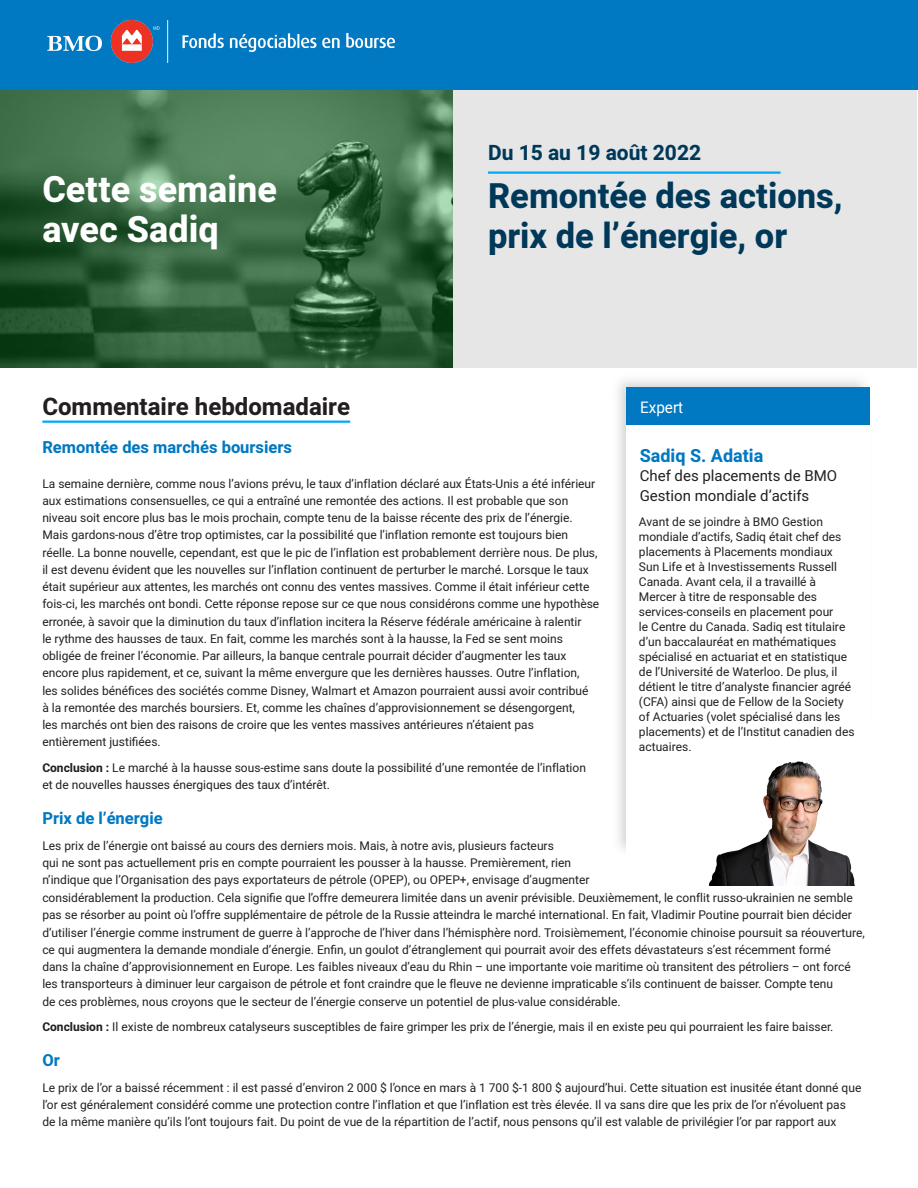
<style>
.page{position:relative;width:918px;height:1188px;background:#fff}
.page>*{position:absolute;margin:0;border:0;box-sizing:border-box;transform-origin:0 0}
.t1{font:800 36px "Heebo";color:#fff}
.t2{font:800 34.5px/40.5px "Heebo";color:#003859}
.Black_subhead{font:700 24px "Heebo";color:#231f20}
.t3{font:700 21px "Heebo";color:#003859}
.t4{font:700 18px "Heebo";color:#0078c2}
.blue_subhead{font:700 16.5px "Heebo";color:#0078c2}
.body_copy{font:700 16.5px "Heebo";color:#0078c2}
.t5{font:15.9px "Heebo";color:#fff;scale:.96 1}
.t6{font:15px/19.5px "Heebo";color:#231f20}
.blue_subhead-2{font:12px/15px "Heebo";color:#231f20}
.body_copy-2{font:12px/17.3px "Heebo";color:#231f20}
.s1{font-weight:700}
</style>
<div class="page">
<img style="left:0;top:90px;width:453px;height:278px">
<div style="left:453px;top:91px;width:464px;height:277px;background:#e6e6e6"></div>
<div style="left:1px;top:0;width:917px;height:90px;background:#0078c2"></div>
<hr style="left:488px;top:171px;width:293px;height:3px;background:#00a8fa">
<img style="left:618px;top:380px;width:252px;height:15px">
<img style="left:869px;top:395px;width:1px;height:30px">
<div style="left:626px;top:388px;width:243px;height:37px;background:#0078c2"></div>
<hr style="left:42px;top:421px;width:308px;height:2px;background:#00a8fa">
<img style="left:708px;top:761px;width:147px;height:125px">
<img style="left:47px;top:20px;width:348px;height:43px">
<p class="t1" style="left:42px;top:164px;width:236px">Cette semaine</p>
<p class="t1" style="left:42px;top:205px;width:178px">avec Sadiq</p>
<p class="t3" style="left:488px;top:138px;width:215px">Du 15 au 19 août 2022</p>
<p class="t2" style="left:488px;top:176px;width:356px">Remontée des actions, prix de l’énergie, or</p>
<p class="Black_subhead" style="left:42px;top:390px;width:309px">Commentaire hebdomadaire</p>
<p class="blue_subhead" style="left:42px;top:436px;width:251px">Remontée des marchés boursiers</p>
<p class="blue_subhead-2" style="left:42px;top:475px;width:558px;line-height:17.2px">La semaine dernière, comme nous l’avions prévu, le taux d’inflation déclaré aux États-Unis a été inférieur aux estimations consensuelles, ce qui a entraîné une remontée des actions. Il est probable que son niveau soit encore plus bas le mois prochain, compte tenu de la baisse récente des prix de l’énergie.<br>Mais gardons-nous d’être trop optimistes, car la possibilité que l’inflation remonte est toujours bien réelle. La bonne nouvelle, cependant, est que le pic de l’inflation est probablement derrière nous. De plus, il est devenu évident que les nouvelles sur l’inflation continuent de perturber le marché. Lorsque le taux était supérieur aux attentes, les marchés ont connu des ventes massives. Comme il était inférieur cette fois-ci, les marchés ont bondi. Cette réponse repose sur ce que nous considérons comme une hypothèse erronée, à savoir que la diminution du taux d’inflation incitera la Réserve fédérale américaine à ralentir<br>le rythme des hausses de taux. En fait, comme les marchés sont à la hausse, la Fed se sent moins obligée de freiner l’économie. Par ailleurs, la banque centrale pourrait décider d’augmenter les taux encore plus rapidement, et ce, suivant la même envergure que les dernières hausses. Outre l’inflation,<br>les solides bénéfices des sociétés comme Disney, Walmart et Amazon pourraient aussi avoir contribué<br>à la remontée des marchés boursiers. Et, comme les chaînes d’approvisionnement se désengorgent,<br>les marchés ont bien des raisons de croire que les ventes massives antérieures n’étaient pas entièrement justifiées.</p>
<p class="body_copy-2" style="left:42px;top:759px;width:545px"><span class="s1">Conclusion :</span> Le marché à la hausse sous-estime sans doute la possibilité d’une remontée de l’inflation et de nouvelles hausses énergiques des taux d’intérêt.</p>
<p class="body_copy" style="left:42px;top:807px;width:122px">Prix de l’énergie</p>
<p class="body_copy-2" style="left:42px;top:837px;width:824px">Les prix de l’énergie ont baissé au cours des derniers mois. Mais, à notre avis, plusieurs facteurs<br>qui ne sont pas actuellement pris en compte pourraient les pousser à la hausse. Premièrement, rien<br>n’indique que l’Organisation des pays exportateurs de pétrole (OPEP), ou OPEP+, envisage d’augmenter<br>considérablement la production. Cela signifie que l’offre demeurera limitée dans un avenir prévisible. Deuxièmement, le conflit russo-ukrainien ne semble pas se résorber au point où l’offre supplémentaire de pétrole de la Russie atteindra le marché international. En fait, Vladimir Poutine pourrait bien décider d’utiliser l’énergie comme instrument de guerre à l’approche de l’hiver dans l’hémisphère nord. Troisièmement, l’économie chinoise poursuit sa réouverture, ce qui augmentera la demande mondiale d’énergie. Enfin, un goulot d’étranglement qui pourrait avoir des effets dévastateurs s’est récemment formé<br>dans la chaîne d’approvisionnement en Europe. Les faibles niveaux d’eau du Rhin – une importante voie maritime où transitent des pétroliers – ont forcé les transporteurs à diminuer leur cargaison de pétrole et font craindre que le fleuve ne devienne impraticable s’ils continuent de baisser. Compte tenu<br>de ces problèmes, nous croyons que le secteur de l’énergie conserve un potentiel de plus-value considérable.</p>
<p class="body_copy-2" style="left:42px;top:1019px;width:793px"><span class="s1">Conclusion :</span> Il existe de nombreux catalyseurs susceptibles de faire grimper les prix de l’énergie, mais il en existe peu qui pourraient les faire baisser.</p>
<p class="body_copy" style="left:42px;top:1049px;width:19px">Or</p>
<p class="body_copy-2" style="left:42px;top:1079px;width:821px">Le prix de l’or a baissé récemment : il est passé d’environ 2 000 $ l’once en mars à 1 700 $-1 800 $ aujourd’hui. Cette situation est inusitée étant donné que l’or est généralement considéré comme une protection contre l’inflation et que l’inflation est très élevée. Il va sans dire que les prix de l’or n’évoluent pas de la même manière qu’ils l’ont toujours fait. Du point de vue de la répartition de l’actif, nous pensons qu’il est valable de privilégier l’or par rapport aux</p>
<h3 class="t5" style="left:640px;top:396px;width:46px">Expert</h3>
<p class="t4" style="left:640px;top:443px;width:125px">Sadiq S. Adatia</p>
<p class="t6" style="left:640px;top:466px;width:199px">Chef des placements de BMO<br>Gestion mondiale d’actifs</p>
<p class="blue_subhead-2" style="left:639px;top:514px;width:217px">Avant de se joindre à BMO Gestion mondiale d’actifs, Sadiq était chef des placements à Placements mondiaux Sun Life et à Investissements Russell Canada. Avant cela, il a travaillé à Mercer à titre de responsable des services-conseils en placement pour<br>le Centre du Canada. Sadiq est titulaire d’un baccalauréat en mathématiques spécialisé en actuariat et en statistique de l’Université de Waterloo. De plus, il détient le titre d’analyste financier agréé (CFA) ainsi que de Fellow de la Society of Actuaries (volet spécialisé dans les placements) et de l’Institut canadien des actuaires.</p>
</div>
